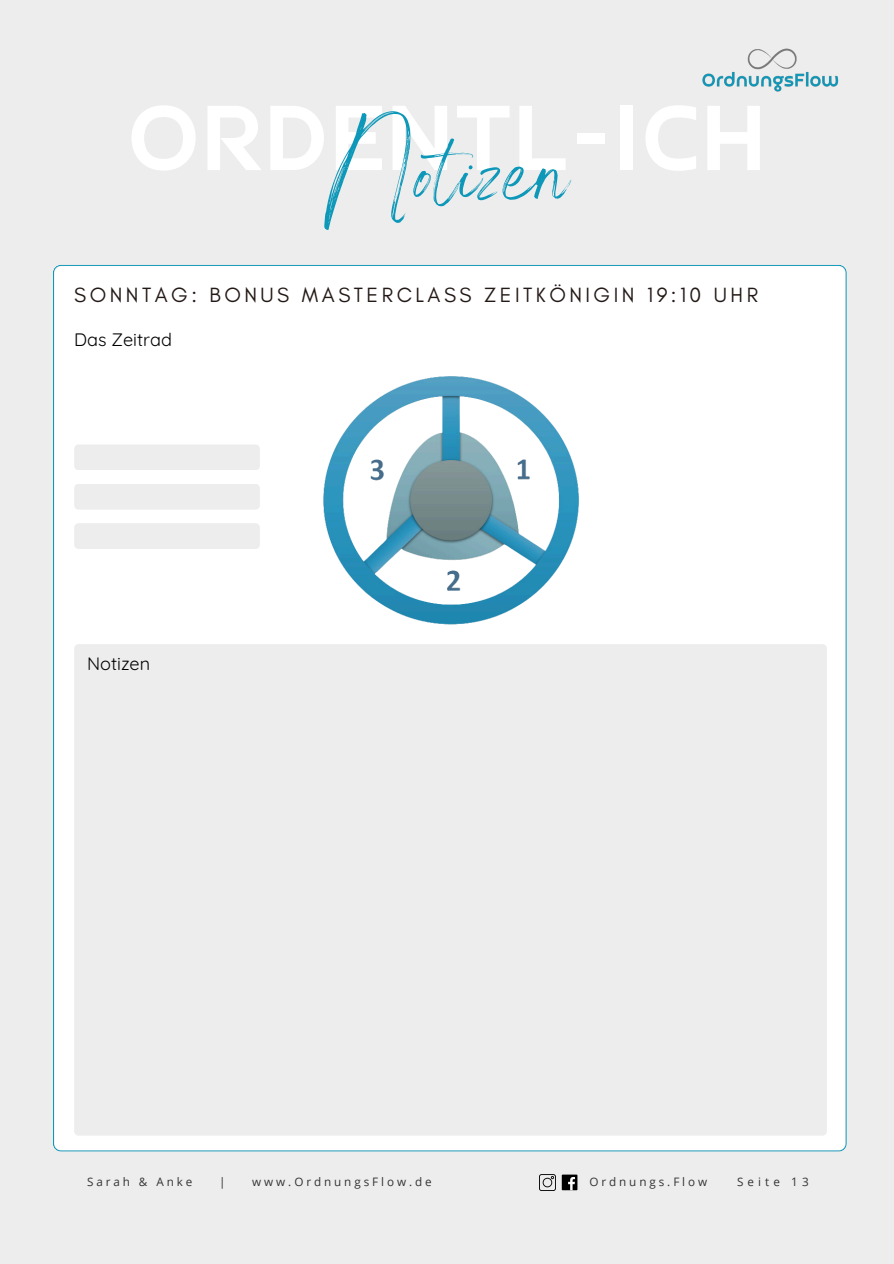
<style>
.page{position:relative;width:894px;height:1264px;background:#fff}
.page>*{position:absolute;margin:0;border:0;box-sizing:border-box;transform-origin:0 0}
.t1{font:121.5px "Angella White";color:#0d97b8}
.t2{font:21px "Glacial Indifference";letter-spacing:.165em;color:#231916}
.t3{font:18px "Quicksand";color:#000}
.t4{font:11.7px "Open Sans";letter-spacing:.25em;color:#333}
</style>
<div class="page">
<div style="left:0;top:0;width:893px;height:1263px;background:#ededed"></div>
<div style="left:53px;top:265px;width:793px;height:886px;background:#fff"></div>
<svg style="left:539px;top:1174px;width:16px;height:16px"></svg>
<div style="left:561px;top:1174px;width:16px;height:16px;background:#000"></div>
<svg style="left:568px;top:1177px;width:7px;height:13px"></svg>
<img style="left:702px;top:48px;width:137px;height:44px">
<img style="left:309px;top:371px;width:275px;height:260px">
<svg style="left:74px;top:644px;width:752px;height:491px"></svg>
<svg style="left:74px;top:444px;width:186px;height:26px"></svg>
<svg style="left:74px;top:484px;width:186px;height:25px"></svg>
<svg style="left:74px;top:523px;width:186px;height:26px"></svg>
<h3 class="t1" style="left:324px;top:97px;width:247px">Notizen</h3>
<h4 class="t2" style="left:74px;top:281px;width:685px">SONNTAG: BONUS MASTERCLASS ZEITKÖNIGIN 19:10 UHR</h4>
<p class="t3" style="left:74px;top:327px;width:99px">Das Zeitrad</p>
<p class="t3" style="left:87px;top:652px;width:65px">Notizen</p>
<p class="t4" style="left:87px;top:1172px;width:107px">Sarah &amp; Anke</p>
<p class="t4" style="left:219px;top:1172px;width:8px">|</p>
<p class="t4" style="left:252px;top:1172px;width:181px">www.OrdnungsFlow.de</p>
<p class="t4" style="left:589px;top:1172px;width:119px">Ordnungs.Flow</p>
<h4 class="t4" style="left:736px;top:1172px;width:73px">Seite 13</h4>
</div>
